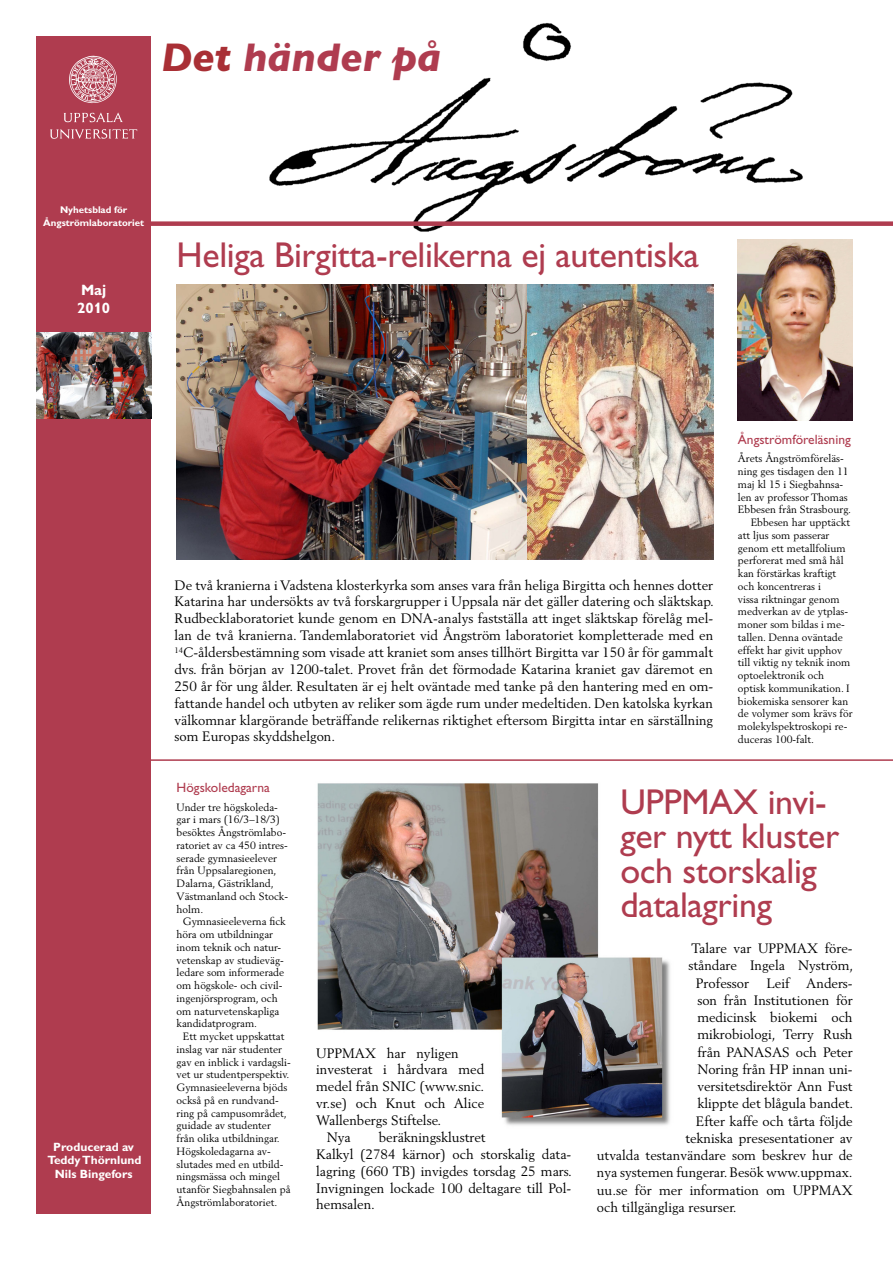
<style>
.page{position:relative;width:893px;height:1263px;background:#fff}
.page>*{position:absolute;margin:0;border:0;box-sizing:border-box;transform-origin:0 0}
.Bildtext{font:italic 800 40.5px "Gill Alt One";color:#af3c4f}
.Rubrik{font:36px/34.5px "Gill Alt One";letter-spacing:-.01em;color:#af3c4f}
.t1{font:700 15px/18px "Gill Alt One";color:#fff}
.Text{font:13.5px/16.8px "Berling";color:#000}
.Text2{font:13.5px/17px "Berling";color:#000}
.Spaltrubrik{font:13.5px "Gill Alt One";color:#af3c4f}
.t2{font:700 12px "Gill Alt One";color:#fff}
.Spalttext2{font:10.5px/12.8px "Berling";color:#000}
.Spalttext{font:10.5px/12.8px "Berling";color:#000}
.t3{font:700 9.75px/13.5px "Gill Alt One";color:#fff;text-align:center}
.s1{color:#a92f35}
</style>
<div class="page">
<img style="left:317px;top:783px;width:353px;height:343px">
<img style="left:269px;top:23px;width:534px;height:209px">
<div style="left:36px;top:36px;width:115px;height:1178px;background:#af3c4f"></div>
<div style="left:128px;top:221px;width:765px;height:5px;background:#af3c4f"></div>
<svg style="left:69px;top:56px;width:48px;height:47px"></svg>
<svg style="left:64px;top:112px;width:59px;height:10px"></svg>
<svg style="left:50px;top:129px;width:87px;height:10px"></svg>
<hr style="left:138px;top:759px;width:755px;height:2px;background:#af3c4f">
<img style="left:738px;top:240px;width:115px;height:181px">
<img style="left:177px;top:285px;width:536px;height:275px">
<img style="left:36px;top:332px;width:115px;height:86px">
<p class="Bildtext" style="left:161px;top:34px;width:282px"><span class="s1">Det</span> händer på</p>
<p class="t3" style="left:43px;top:203px;width:103px">Nyhetsblad för<br>Ångströmlaboratoriet</p>
<p class="t1" style="left:77px;top:281px;width:35px">Maj<br>2010</p>
<p class="Rubrik" style="left:177px;top:238px;width:524px">Heliga Birgitta-relikerna ej autentiska</p>
<p class="t2" style="left:53px;top:1139px;width:82px">Producerad av</p>
<p class="t2" style="left:47px;top:1153px;width:96px">Teddy Thörnlund</p>
<p class="t2" style="left:55px;top:1166px;width:79px">Nils Bingefors</p>
<p class="Text" style="left:174px;top:576px;width:541px;text-align:justify">De två kranierna i Vadstena klosterkyrka som anses vara från heliga Birgitta och hennes dotter Katarina har undersökts av två forskargrupper i Uppsala när det gäller datering och släktskap.<br>Rudbecklaboratoriet kunde genom en DNA-analys fastställa att inget släktskap förelåg mel&shy;lan de två kranierna. Tandemlaboratoriet vid Ångström laboratoriet kompletterade med en <sup>14</sup>C-åldersbestämning som visade att kraniet som anses tillhört Birgitta var 150 år för gammalt dvs. från början av 1200-talet. Provet från det förmodade Katarina kraniet gav däremot en 250 år för ung ålder. Resultaten är ej helt oväntade med tanke på den hantering med en om&shy;fattande handel och utbyten av reliker som ägde rum under medeltiden. Den katolska kyrkan välkomnar klargörande beträffande relikernas riktighet eftersom Birgitta intar en särställning som Europas skyddshelgon.</p>
<p class="Spaltrubrik" style="left:738px;top:431px;width:114px">Ångströmföreläsning</p>
<p class="Spalttext" style="left:738px;top:452px;width:115px">Årets Ångströmföreläs&shy;ning ges tisdagen den 11 maj kl 15 i Siegbahnsa&shy;len av professor Thomas<br>Ebbesen från Strasbourg.</p>
<p class="Spalttext2" style="left:738px;top:516px;width:116px;text-indent:13px">Ebbesen har upptäckt att ljus som passerar genom ett metallfolium perforerat med små hål kan förstärkas kraftigt och koncentreras i<br>vissa riktningar genom medverkan av de ytplas&shy;moner som bildas i me&shy;tallen. Denna oväntade effekt har givit upphov till viktig ny teknik inom optoelektronik och optisk kommunikation. I biokemiska sensorer kan de volymer som krävs för molekylspektroskopi re&shy;duceras 100-falt.</p>
<p class="Spaltrubrik" style="left:177px;top:779px;width:95px">Högskoledagarna</p>
<p class="Spalttext" style="left:177px;top:800px;width:113px">Under tre högskoleda&shy;gar i mars (16/3–18/3) besöktes Ångströmlabo&shy;ratoriet av ca 450 intres&shy;serade gymnasieelever från Uppsalaregionen,<br>Dalarna, Gästrikland,<br>Västmanland och Stock&shy;holm.</p>
<p class="Spalttext2" style="left:177px;top:915px;width:111px;text-indent:6px">Gymnasieeleverna fick höra om utbildningar inom teknik och natur&shy;vetenskap av studieväg&shy;ledare som informerade om högskole- och civil&shy;ingenjörsprogram, och om naturvetenskapliga kandidatprogram.</p>
<p class="Spalttext2" style="left:177px;top:1030px;width:116px;text-indent:6px">Ett mycket uppskattat inslag var när studenter gav en inblick i vardagsli&shy;vet ur studentperspektiv.<br>Gymnasieeleverna bjöds också på en rundvand&shy;ring på campusområdet, guidade av studenter från olika utbildningar.<br>Högskoledagarna av&shy;slutades med en utbild&shy;ningsmässa och mingel utanför Siegbahnsalen på<br>Ångströmlaboratoriet.</p>
<p class="Text" style="left:316px;top:1044px;width:170px">UPPMAX har nyligen investerat i hårdvara med medel från SNIC (www.snic. vr.se) och Knut och Alice<br>Wallenbergs Stiftelse.</p>
<p class="Text2" style="left:327px;top:1128px;width:26px">Nya</p>
<p class="Text2" style="left:316px;top:1128px;width:257px;text-indent:62px">beräkningsklustret<br>Kalkyl (2784 kärnor) och storskalig data&shy;lagring (660 TB) invigdes torsdag 25 mars.<br>Invigningen lockade 100 deltagare till Pol&shy;hemsalen.</p>
<p class="Rubrik" style="left:620px;top:784px;width:220px">UPPMAX invi&shy;ger nytt kluster och storskalig datalagring</p>
<p class="Text2" style="left:691px;top:940px;width:163px">Talare var UPPMAX före-</p>
<p class="Text2" style="left:688px;top:957px;width:167px">ståndare Ingela Nyström,</p>
<p class="Text2" style="left:696px;top:974px;width:55px">Professor</p>
<p class="Text2" style="left:766px;top:974px;width:88px">Leif Anders-</p>
<p class="Text2" style="left:697px;top:991px;width:157px">son från Institutionen för</p>
<p class="Text2" style="left:697px;top:1009px;width:157px">medicinsk biokemi och</p>
<p class="Text2" style="left:697px;top:1026px;width:157px">mikrobiologi, Terry Rush</p>
<p class="Text2" style="left:697px;top:1043px;width:157px">från PANASAS och Peter</p>
<p class="Text2" style="left:697px;top:1060px;width:157px">Noring från HP innan uni-</p>
<p class="Text2" style="left:697px;top:1078px;width:157px">versitetsdirektör Ann Fust</p>
<p class="Text2" style="left:697px;top:1095px;width:158px">klippte det blågula bandet.</p>
<p class="Text2" style="left:696px;top:1112px;width:158px">Efter kaffe och tårta följde</p>
<p class="Text2" style="left:685px;top:1129px;width:169px">tekniska presesentationer av</p>
<p class="Text2" style="left:597px;top:1147px;width:257px">utvalda testanvändare som beskrev hur de</p>
<p class="Text2" style="left:597px;top:1164px;width:257px">nya systemen fungerar. Besök www.uppmax.</p>
<p class="Text2" style="left:597px;top:1181px;width:257px">uu.se för mer information om UPPMAX</p>
<p class="Text2" style="left:597px;top:1198px;width:141px">och tillgängliga resurser.</p>
</div>
